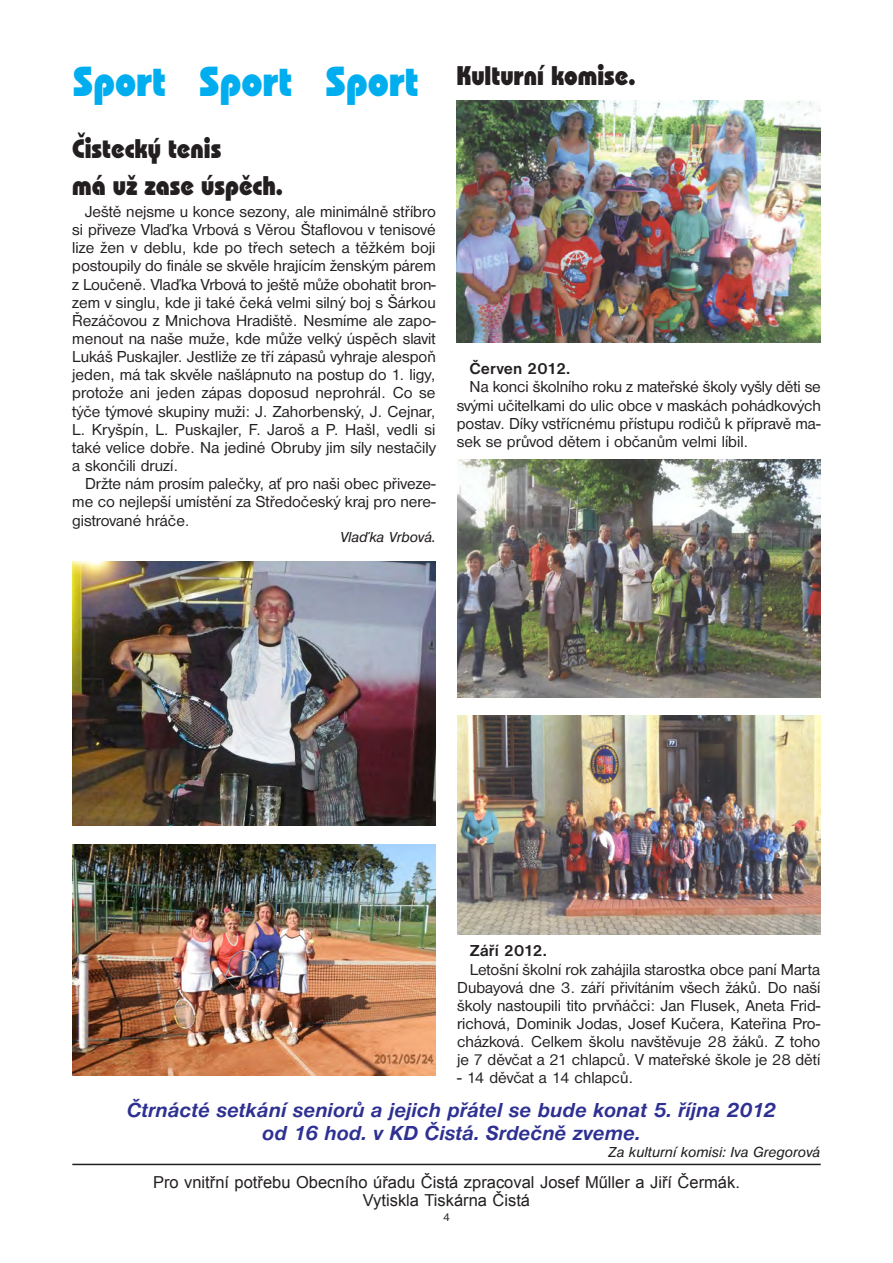
<style>
.page{position:relative;width:893px;height:1263px;background:#fff}
.page>*{position:absolute;margin:0;border:0;box-sizing:border-box;transform-origin:0 0}
.KAP_bah24{font:800 42px "Bauhaus IT Cby BTCE";color:#00aeef;scale:.9 1}
.KAP_bah24-2{font:800 27px "Bauhaus IT Cby BTCE";color:#231f20;scale:.9 1}
.jmeno{font:italic 700 21px "Nimbus San DEE";color:#2e3092}
.Zakl_sans11{font:16.5px/18.1px "Nimbus San DEE";color:#231f20;text-align:justify}
.Zakl_sans11-2{font:16.5px "Arial";color:#231f20}
.Zakl_sans11-3{font:700 16.5px "Nimbus San DEE";color:#231f20}
.jmeno-2{font:italic 15px "Nimbus San DEE";color:#231f20}
.t1{font:12px "Nimbus San DEE";color:#231f20}
</style>
<div class="page">
<hr style="left:72px;top:1164px;width:749px;height:1px;background:#231f20">
<img style="left:72px;top:844px;width:364px;height:232px">
<img style="left:72px;top:562px;width:364px;height:263px">
<img style="left:456px;top:101px;width:364px;height:242px">
<img style="left:457px;top:716px;width:364px;height:219px">
<img style="left:457px;top:460px;width:364px;height:237px">
<p class="KAP_bah24" style="left:73px;top:53px;width:385px">Sport Sport Sport</p>
<p class="KAP_bah24-2" style="left:72px;top:130px;width:167px">Čistecký tenis</p>
<p class="KAP_bah24-2" style="left:72px;top:167px;width:236px">má už zase úspěch.</p>
<p class="Zakl_sans11" style="left:72px;top:203px;width:365px;text-indent:13px">Ještě nejsme u konce sezony, ale minimálně stříbro si přiveze Vlaďka Vrbová s Věrou Štaflovou v tenisové lize žen v deblu, kde po třech setech a těžkém boji postoupily do finále se skvěle hrajícím ženským párem z Loučeně. Vlaďka Vrbová to ještě může obohatit bron&shy;zem v singlu, kde ji také čeká velmi silný boj s Šárkou Řezáčovou z Mnichova Hradiště. Nesmíme ale zapo&shy;menout na naše muže, kde může velký úspěch slavit Lukáš Puskajler. Jestliže ze tří zápasů vyhraje alespoň jeden, má tak skvěle našlápnuto na postup do 1. ligy, protože ani jeden zápas doposud neprohrál. Co se týče týmové skupiny muži: J. Zahorbenský, J. Cejnar, L. Kryšpín, L. Puskajler, F. Jaroš a P. Hašl, vedli si také velice dobře. Na jediné Obruby jim síly nestačily a skončili druzí.</p>
<p class="Zakl_sans11" style="left:72px;top:475px;width:365px;text-indent:13px">Držte nám prosím palečky, ať pro naši obec přiveze&shy;me co nejlepší umístění za Středočeský kraj pro nere&shy;gistrované hráče.</p>
<p class="jmeno-2" style="left:340px;top:529px;width:97px">Vlaďka Vrbová.</p>
<p class="KAP_bah24-2" style="left:456px;top:57px;width:200px">Kulturní komise.</p>
<p class="Zakl_sans11-3" style="left:470px;top:359px;width:102px">Červen 2012.</p>
<p class="Zakl_sans11" style="left:457px;top:378px;width:366px;text-indent:13px">Na konci školního roku z mateřské školy vyšly děti se svými učitelkami do ulic obce v maskách pohádkových postav. Díky vstřícnému přístupu rodičů k přípravě ma&shy;sek se průvod dětem i občanům velmi líbil.</p>
<p class="Zakl_sans11-3" style="left:470px;top:942px;width:79px">Září 2012.</p>
<p class="Zakl_sans11" style="left:457px;top:960px;width:365px;text-indent:13px">Letošní školní rok zahájila starostka obce paní Marta Dubayová dne 3. září přivítáním všech žáků. Do naší školy nastoupili tito prvňáčci: Jan Flusek, Aneta Frid&shy;richová, Dominik Jodas, Josef Kučera, Kateřina Pro&shy;cházková. Celkem školu navštěvuje 28 žáků. Z toho je 7 děvčat a 21 chlapců. V mateřské škole je 28 dětí</p>
<p class="Zakl_sans11" style="left:457px;top:1069px;width:178px">- 14 děvčat a 14 chlapců.</p>
<p class="jmeno" style="left:127px;top:1098px;width:651px">Čtrnácté setkání seniorů a jejich přátel se bude konat 5. října 2012</p>
<p class="jmeno" style="left:262px;top:1121px;width:380px">od 16 hod. v KD Čistá. Srdečně zveme.</p>
<p class="jmeno-2" style="left:608px;top:1143px;width:214px">Za kulturní komisi: Iva Gregorová</p>
<p class="Zakl_sans11-2" style="left:153px;top:1171px;width:588px">Pro vnitřní potřebu Obecního úřadu Čistá zpracoval Josef Műller a Jiří Čermák.</p>
<p class="Zakl_sans11-2" style="left:363px;top:1189px;width:169px">Vytiskla Tiskárna Čistá</p>
<p class="t1" style="left:443px;top:1210px;width:8px">4</p>
</div>
